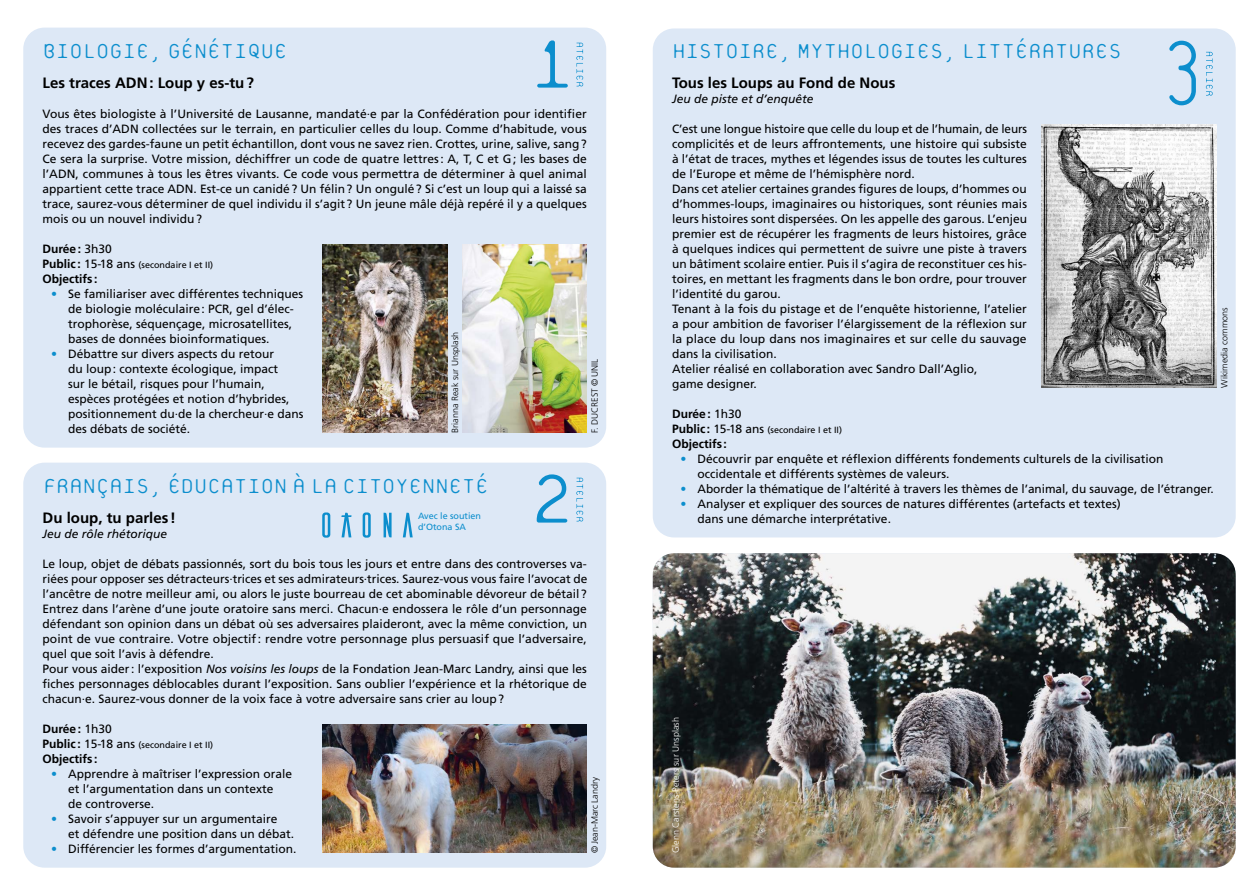
<style>
.page{position:relative;width:1259px;height:893px;background:#fff}
.page>*{position:absolute;margin:0;border:0;box-sizing:border-box;transform-origin:0 0}
.Titres{font:100 30px "Platelet";letter-spacing:-.02em;color:#0c8ecd}
.Sous-titres{font:700 15px "Frutiger LT Std";color:#000}
.Texte_B{font:12px/15px "Frutiger LT Std";color:#000;text-align:justify}
.Texte_A{font:700 12px "Frutiger LT Std";color:#000}
.Texte_A-2{font:italic 12px "Frutiger LT Std";color:#000}
.Texte_A-3{font:9px "Frutiger LT Std";color:#000}
.Légendes{font:300 9px "Frutiger LT Std";color:#000}
.Légendes-2{font:300 9px "Frutiger LT Std";color:#fff}
.Légendes-3{font:9px/10.8px "Frutiger LT Std";color:#0c8ecd}
.s1{font-weight:400}
.s2{font-weight:700;font-size:12px}
.s3{font-size:12px}
.s4{color:#0c8ecd}
.s5{font-style:italic}
</style>
<div class="page">
<div style="left:653px;top:28px;width:582px;height:509px;background:#dde8f6;border-radius:21px"></div>
<img style="left:1042px;top:125px;width:174px;height:263px">
<img style="left:653px;top:553px;width:582px;height:315px">
<div style="left:23px;top:28px;width:583px;height:420px;background:#dde8f6;border-radius:21px"></div>
<div style="left:23px;top:463px;width:583px;height:405px;background:#dde8f6;border-radius:21px"></div>
<img style="left:322px;top:244px;width:125px;height:189px">
<img style="left:322px;top:724px;width:265px;height:129px">
<img style="left:462px;top:244px;width:125px;height:189px">
<svg style="left:576px;top:43px;width:7px;height:43px"></svg>
<svg style="left:537px;top:40px;width:31px;height:48px"></svg>
<svg style="left:576px;top:478px;width:7px;height:43px"></svg>
<svg style="left:537px;top:474px;width:30px;height:49px"></svg>
<svg style="left:403px;top:513px;width:10px;height:24px"></svg>
<svg style="left:363px;top:512px;width:28px;height:26px"></svg>
<svg style="left:322px;top:512px;width:8px;height:26px"></svg>
<svg style="left:341px;top:513px;width:10px;height:24px"></svg>
<svg style="left:1205px;top:52px;width:7px;height:44px"></svg>
<svg style="left:1169px;top:41px;width:27px;height:64px"></svg>
<p class="Titres" style="left:43px;top:37px;width:247px">BIOLOGIE, GÉNÉTIQUE</p>
<p class="Sous-titres" style="left:43px;top:74px;width:213px">Les traces ADN: Loup y es-tu?</p>
<p class="Texte_B" style="left:43px;top:106px;width:546px">Vous êtes biologiste à l’Université de Lausanne, mandaté·e par la Confédération pour identifier des traces d’ADN collectées sur le terrain, en particulier celles du loup. Comme d’habitude, vous recevez des gardes-faune un petit échantillon, dont vous ne savez rien. Crottes, urine, salive, sang?<br>Ce sera la surprise. Votre mission, déchiffrer un code de quatre lettres: A, T, C et G; les bases de l’ADN, communes à tous les êtres vivants. Ce code vous permettra de déterminer à quel animal appartient cette trace ADN. Est-ce un canidé? Un félin? Un ongulé? Si c’est un loup qui a laissé sa trace, saurez-vous déterminer de quel individu il s’agit ? Un jeune mâle déjà repéré il y a quelques mois ou un nouvel individu?</p>
<p class="Texte_A" style="left:43px;top:241px;width:71px">Durée: <span class="s1">3h30</span></p>
<p class="Texte_A-3" style="left:43px;top:259px;width:172px"><span class="s2">Public :</span> <span class="s3">15-18 ans</span> (secondaire I et II)</p>
<p class="Texte_A" style="left:43px;top:271px;width:56px">Objectifs :</p>
<p class="Texte_B" style="left:68px;top:286px;width:237px;text-align:left;text-indent:-17px"><span class="s4">•</span> Se familiariser avec différentes techniques de biologie moléculaire: PCR, gel d’élec&shy;trophorèse, séquençage, microsatellites, bases de données bioinformatiques.</p>
<p class="Texte_B" style="left:68px;top:346px;width:237px;text-align:left;text-indent:-17px"><span class="s4">•</span> Débattre sur divers aspects du retour<br>du loup: contexte écologique, impact<br>sur le bétail, risques pour l’humain, espèces protégées et notion d’hybrides, positionnement du·de la chercheur·e dans des débats de société.</p>
<p class="Légendes" style="left:450px;top:433px;width:103px;rotate:-90deg">Brianna Reak sur Unsplash</p>
<p class="Légendes" style="left:590px;top:433px;width:75px;rotate:-90deg">F. DUCREST ©UNIL</p>
<p class="Titres" style="left:43px;top:472px;width:448px">FRANÇAIS, ÉDUCATION À LA CITOYENNETÉ</p>
<p class="Sous-titres" style="left:43px;top:509px;width:135px">Du loup, tu parles !</p>
<p class="Texte_A-2" style="left:43px;top:527px;width:126px">Jeu de rôle rhétorique</p>
<p class="Texte_B" style="left:43px;top:556px;width:546px">Le loup, objet de débats passionnés, sort du bois tous les jours et entre dans des controverses va&shy;riées pour opposer ses détracteurs·trices et ses admirateurs·trices. Saurez-vous vous faire l’avocat de l’ancêtre de notre meilleur ami, ou alors le juste bourreau de cet abominable dévoreur de bétail?</p>
<p class="Texte_B" style="left:43px;top:601px;width:546px">Entrez dans l’arène d’une joute oratoire sans merci. Chacun·e endossera le rôle d’un personnage défendant son opinion dans un débat où ses adversaires plaideront, avec la même conviction, un point de vue contraire. Votre objectif: rendre votre personnage plus persuasif que l’adversaire, quel que soit l’avis à défendre.</p>
<p class="Texte_B" style="left:43px;top:661px;width:546px">Pour vous aider: l’exposition <span class="s5">Nos voisins les loups</span> de la Fondation Jean-Marc Landry, ainsi que les fiches personnages déblocables durant l’exposition. Sans oublier l’expérience et la rhétorique de chacun·e. Saurez-vous donner de la voix face à votre adversaire sans crier au loup?</p>
<p class="Texte_A" style="left:43px;top:721px;width:71px">Durée: <span class="s1">1h30</span></p>
<p class="Texte_A-3" style="left:43px;top:739px;width:172px"><span class="s2">Public :</span> <span class="s3">15-18 ans</span> (secondaire I et II)</p>
<p class="Texte_A" style="left:43px;top:751px;width:56px">Objectifs :</p>
<p class="Texte_B" style="left:68px;top:766px;width:226px;text-align:left;text-indent:-17px"><span class="s4">•</span> Apprendre à maîtriser l’expression orale et l’argumentation dans un contexte<br>de controverse.</p>
<p class="Texte_B" style="left:68px;top:811px;width:228px;text-indent:-17px"><span class="s4">•</span> Savoir s’appuyer sur un argumentaire<br>et défendre une position dans un débat.</p>
<p class="Texte_B" style="left:51px;top:841px;width:247px"><span class="s4">•</span> Différencier les formes d’argumentation.</p>
<p class="Légendes-3" style="left:418px;top:511px;width:65px">Avec le soutien d’Otona SA</p>
<p class="Légendes" style="left:590px;top:853px;width:77px;rotate:-90deg">©Jean-Marc Landry</p>
<p class="Titres" style="left:672px;top:37px;width:451px">HISTOIRE, MYTHOLOGIES, LITTÉRATURES</p>
<p class="Sous-titres" style="left:672px;top:74px;width:225px">Tous les Loups au Fond de Nous</p>
<p class="Texte_A-2" style="left:672px;top:92px;width:143px">Jeu de piste et d’enquête</p>
<p class="Texte_B" style="left:672px;top:121px;width:357px">C’est une longue histoire que celle du loup et de l’humain, de leurs complicités et de leurs affrontements, une histoire qui subsiste à l’état de traces, mythes et légendes issus de toutes les cultures de l’Europe et même de l’hémisphère nord.</p>
<p class="Texte_B" style="left:672px;top:181px;width:356px">Dans cet atelier certaines grandes figures de loups, d’hommes ou d’hommes-loups, imaginaires ou historiques, sont réunies mais leurs histoires sont dispersées. On les appelle des garous. L’enjeu premier est de récupérer les fragments de leurs histoires, grâce à quelques indices qui permettent de suivre une piste à travers un bâtiment scolaire entier. Puis il s’agira de reconstituer ces his&shy;toires, en mettant les fragments dans le bon ordre, pour trouver l’identité du garou.</p>
<p class="Texte_B" style="left:672px;top:301px;width:356px">Tenant à la fois du pistage et de l’enquête historienne, l’atelier a pour ambition de favoriser l’élargissement de la réflexion sur la place du loup dans nos imaginaires et sur celle du sauvage dans la civilisation.</p>
<p class="Texte_B" style="left:672px;top:361px;width:307px">Atelier réalisé en collaboration avec Sandro Dall’Aglio,</p>
<p class="Texte_B" style="left:672px;top:376px;width:86px">game designer.</p>
<p class="Texte_A" style="left:672px;top:407px;width:71px">Durée: <span class="s1">1h30</span></p>
<p class="Texte_A-3" style="left:672px;top:425px;width:171px"><span class="s2">Public :</span> <span class="s3">15-18 ans</span> (secondaire I et II)</p>
<p class="Texte_A" style="left:672px;top:437px;width:56px">Objectifs :</p>
<p class="Texte_B" style="left:697px;top:451px;width:467px;text-indent:-17px"><span class="s4">•</span> Découvrir par enquête et réflexion différents fondements culturels de la civilisation occidentale et différents systèmes de valeurs.</p>
<p class="Texte_B" style="left:680px;top:481px;width:535px"><span class="s4">•</span> Aborder la thématique de l’altérité à travers les thèmes de l’animal, du sauvage, de l’étranger.</p>
<p class="Texte_B" style="left:697px;top:496px;width:425px;text-indent:-17px"><span class="s4">•</span> Analyser et expliquer des sources de natures différentes (artefacts et textes) dans une démarche interprétative.</p>
<p class="Légendes" style="left:1219px;top:388px;width:82px;rotate:-90deg">Wikimedia commons</p>
<p class="Légendes-2" style="left:670px;top:853px;width:137px;rotate:-90deg">Glenn Carstens-Peters sur Unsplash</p>
</div>
